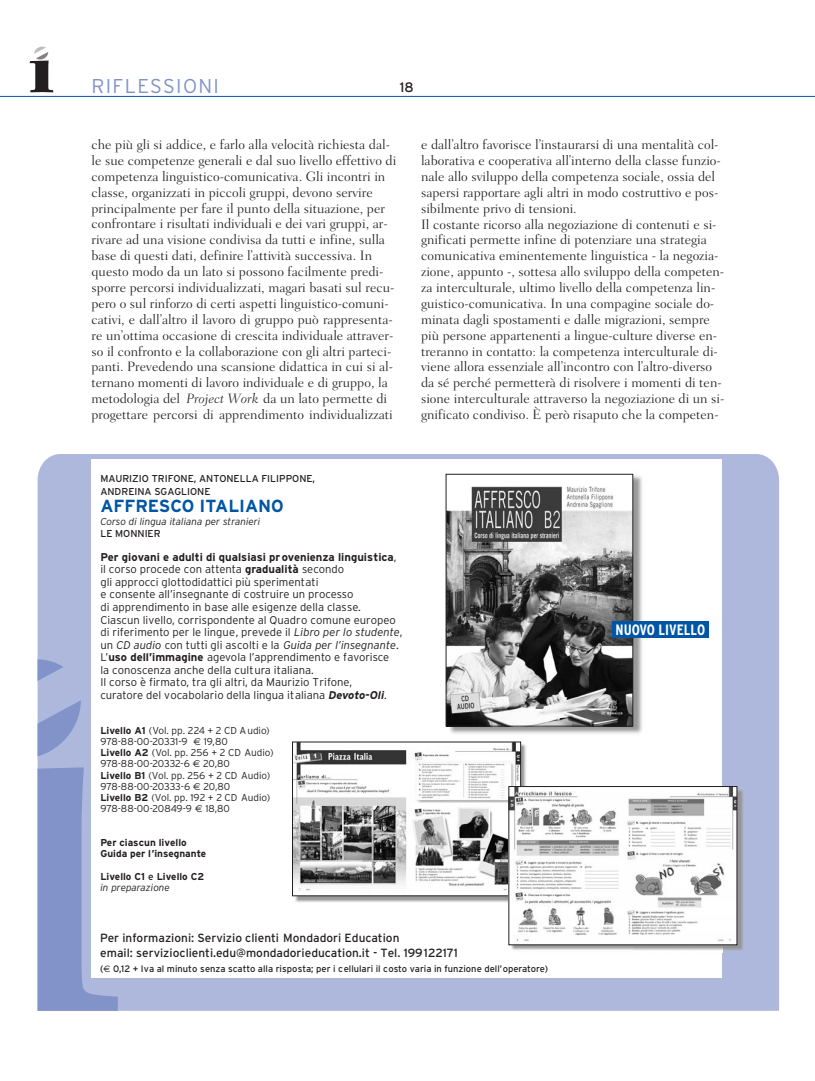
<style>
.page{position:relative;width:815px;height:1081px;background:#fff}
.page>*{position:absolute;margin:0;border:0;box-sizing:border-box;transform-origin:0 0}
.t1{font:300 20px "Interstate";letter-spacing:.065em;color:#8193c9}
.t2{font:700 17.5px "Interstate";color:#0155a5}
.t3{font:700 condensed 15px "Interstate";color:#fff}
.t4{font:300 13.75px/15.9px "Fairfield LH";color:#231f20}
.t5{font:13.75px "Interstate";color:#231f20}
.t6{font:11.88px/14.4px "Interstate";color:#231f20}
.t7{font:300 11.25px/12.5px "Interstate";color:#231f20}
.t8{font:300 10px/11.2px "Interstate";color:#231f20}
.t9{font:700 10px/11.2px "Interstate";color:#231f20}
.t10{font:10px/12.5px "Interstate";color:#231f20}
.t11{font:italic 300 10px "Interstate";color:#231f20}
.t12{font:9.38px "Interstate";color:#231f20}
.s1{font-style:italic}
.s2{font-weight:700}
.s3{font-weight:700;font-style:italic}
.s4{font-family:"Euro Sans";font-weight:400}
.s5{font-weight:400}
.s6{font-weight:300;font-style:italic}
.s7{font-family:"Euro Sans"}
</style>
<div class="page">
<hr style="left:0;top:96px;width:815px;height:1px;background:#0155a5">
<svg style="left:29px;top:47px;width:24px;height:45px"></svg>
<div style="left:38px;top:454px;width:741px;height:557px;background:#aeb8dc"></div>
<img style="left:722px;top:786px;width:24px;height:167px">
<svg style="left:38px;top:659px;width:80px;height:352px;background:#90a0cf"></svg>
<div style="left:92px;top:459px;width:630px;height:518px;background:#fff"></div>
<img style="left:445px;top:473px;width:200px;height:261px">
<img style="left:448px;top:478px;width:183px;height:246px">
<div style="left:446px;top:474px;width:187px;height:252px;border:1px solid #231f20"></div>
<div style="left:612px;top:621px;width:96px;height:16px;background:#0155a5"></div>
<img style="left:416px;top:741px;width:110px;height:163px">
<img style="left:292px;top:741px;width:124px;height:162px">
<img style="left:294px;top:744px;width:225px;height:150px">
<div style="left:292px;top:742px;width:229px;height:154px;border:1px solid #231f20"></div>
<img style="left:509px;top:945px;width:124px;height:6px">
<img style="left:511px;top:788px;width:224px;height:155px">
<div style="left:509px;top:786px;width:228px;height:159px;border:1px solid #231f20"></div>
<h1 class="t1" style="left:92px;top:75px;width:129px">RIFLESSIONI</h1>
<p class="t5" style="left:400px;top:80px;width:15px">18</p>
<p class="t4" style="left:92px;top:137px;width:306px">che più gli si addice, e farlo alla velocità richiesta dal&shy;le sue competenze generali e dal suo livello effettivo di competenza linguistico-comunicativa. Gli incontri in classe, organizzati in piccoli gruppi, devono servire principalmente per fare il punto della situazione, per confrontare i risultati individuali e dei vari gruppi, ar&shy;rivare ad una visione condivisa da tutti e infine, sulla base di questi dati, definire l’attività successiva. In questo modo da un lato si possono facilmente predi&shy;sporre percorsi individualizzati, magari basati sul recu&shy;pero o sul rinforzo di certi aspetti linguistico-comuni&shy;cativi, e dall’altro il lavoro di gruppo può rappresenta&shy;re un’ottima occasione di crescita individuale attraver&shy;so il confronto e la collaborazione con gli altri parteci&shy;panti. Prevedendo una scansione didattica in cui si al&shy;ternano momenti di lavoro individuale e di gruppo, la metodologia del <span class="s1">Project Work</span> da un lato permette di progettare percorsi di apprendimento individualizzati</p>
<p class="t4" style="left:421px;top:137px;width:305px">e dall’altro favorisce l’instaurarsi di una mentalità col&shy;laborativa e cooperativa all’interno della classe funzio&shy;nale allo sviluppo della competenza sociale, ossia del sapersi rapportare agli altri in modo costruttivo e pos&shy;sibilmente privo di tensioni.<br>Il costante ricorso alla negoziazione di contenuti e si&shy;gnificati permette infine di potenziare una strategia comunicativa eminentemente linguistica - la negozia&shy;zione, appunto -, sottesa allo sviluppo della competen&shy;za interculturale, ultimo livello della competenza lin&shy;guistico-comunicativa. In una compagine sociale do&shy;minata dagli spostamenti e dalle migrazioni, sempre più persone appartenenti a lingue-culture diverse en&shy;treranno in contatto: la competenza interculturale di&shy;viene allora essenziale all’incontro con l’altro-diverso da sé perché permetterà di risolvere i momenti di ten&shy;sione interculturale attraverso la negoziazione di un si&shy;gnificato condiviso. È però risaputo che la competen-</p>
<p class="t10" style="left:100px;top:472px;width:216px">MAURIZIO TRIFONE, ANTONELLA FILIPPONE,<br>ANDREINA SGAGLIONE</p>
<p class="t2" style="left:100px;top:496px;width:185px">AFFRESCO ITALIANO</p>
<p class="t11" style="left:100px;top:515px;width:162px">Corso di lingua italiana per stranieri</p>
<p class="t10" style="left:100px;top:527px;width:62px">LE MONNIER</p>
<p class="t7" style="left:100px;top:551px;width:304px"><span class="s2">Per giovani e adulti di qualsiasi provenienza linguistica</span>, il corso procede con attenta <span class="s2">gradualità</span> secondo<br>gli approcci glottodidattici più sperimentati<br>e consente all’insegnante di costruire un processo<br>di apprendimento in base alle esigenze della classe.<br>Ciascun livello, corrispondente al Quadro comune europeo di riferimento per le lingue, prevede il <span class="s1">Libro per lo studente</span>, un <span class="s1">CD audio</span> con tutti gli ascolti e la <span class="s1">Guida per l’insegnante</span>.<br>L’<span class="s2">uso dell’immagine</span> agevola l’apprendimento e favorisce<br>la conoscenza anche della cultura italiana.<br>Il corso è firmato, tra gli altri, da Maurizio Trifone,<br>curatore del vocabolario della lingua italiana <span class="s3">Devoto-Oli</span>.</p>
<p class="t8" style="left:100px;top:724px;width:175px"><span class="s2">Livello A1</span> (Vol. pp. 224 + 2 CD Audio)<br>978-88-00-20331-9 <span class="s4">€</span> 19,80<br><span class="s2">Livello A2</span> (Vol. pp. 256 + 2 CD Audio)<br>978-88-00-20332-6 <span class="s4">€</span> 20,80<br><span class="s2">Livello B1</span> (Vol. pp. 256 + 2 CD Audio)<br>978-88-00-20333-6 <span class="s4">€</span> 20,80<br><span class="s2">Livello B2</span> (Vol. pp. 192 + 2 CD Audio)<br>978-88-00-20849-9 <span class="s4">€</span> 18,80</p>
<p class="t9" style="left:100px;top:837px;width:107px">Per ciascun livello<br>Guida per l’insegnante</p>
<p class="t9" style="left:100px;top:870px;width:105px">Livello C1 <span class="s5">e</span> Livello C2 <span class="s6">in preparazione</span></p>
<p class="t6" style="left:100px;top:931px;width:359px">Per informazioni: Servizio clienti Mondadori Education<br>email: servizioclienti.edu@mondadorieducation.it - Tel. 199122171</p>
<p class="t12" style="left:100px;top:963px;width:449px">(<span class="s7">€</span> 0,12 + Iva al minuto senza scatto alla risposta; per i cellulari il costo varia in funzione dell’operatore)</p>
<p class="t3" style="left:615px;top:621px;width:91px">NUOVO LIVELLO</p>
</div>
